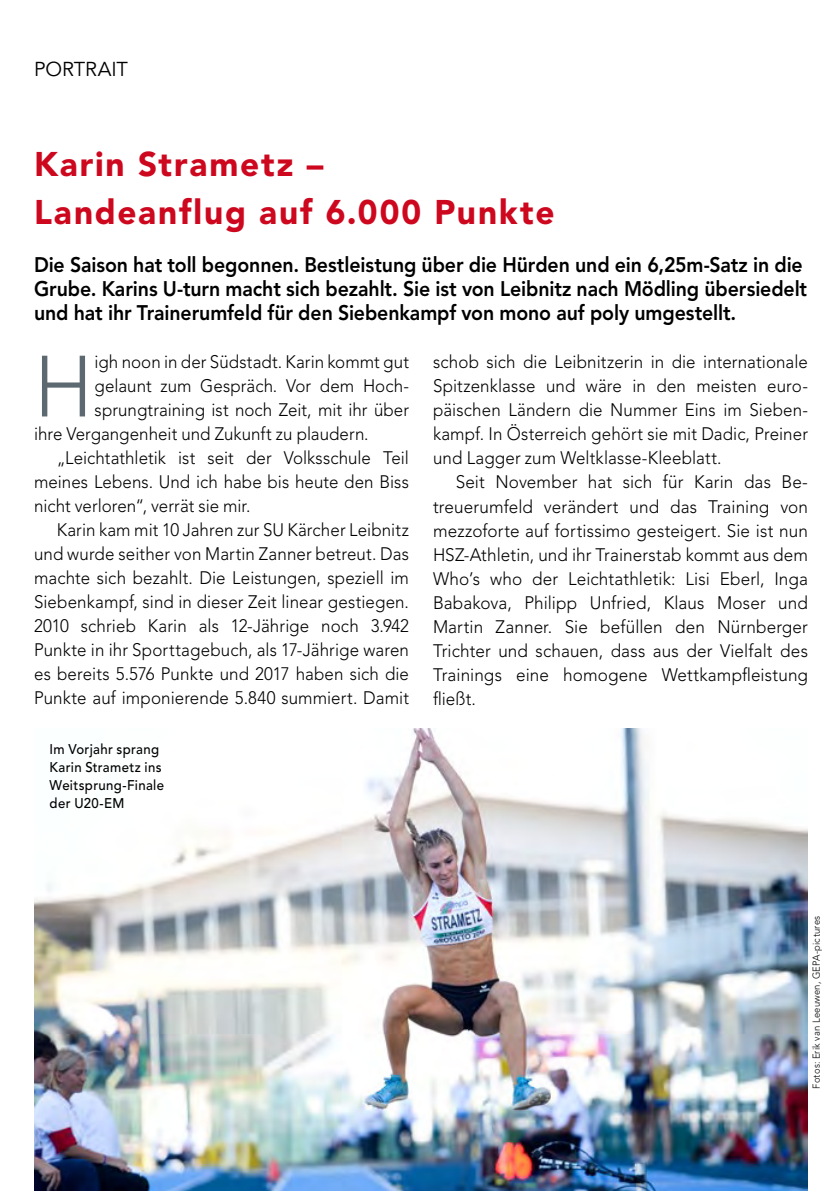
<style>
.page{position:relative;width:840px;height:1191px;background:#fff}
.page>*{position:absolute;margin:0;border:0;box-sizing:border-box;transform-origin:0 0}
.t1{font:300 85.8px "Avenir";color:#5d6970;scale:.95 1}
.t2{font:900 34px/48px "Avenir";letter-spacing:.06em;color:#cd071e}
.t3{font:800 21px/24px "Avenir";letter-spacing:-.005em;color:#000;scale:.93 1}
.t4{font:20px "Avenir";letter-spacing:-.005em;color:#000}
.t5{font:300 18px/24px "Avenir";letter-spacing:.005em;color:#000;text-align:justify;scale:.94 1}
.t6{font:300 18px/24px "Avenir";letter-spacing:.005em;color:#000;text-align:justify;scale:.95 1}
.t7{font:500 14px/18px "Avenir";letter-spacing:.025em;color:#000;scale:.94 1}
.t8{font:300 10px "Avenir";letter-spacing:.025em;color:#000;scale:.94 1}
</style>
<div class="page">
<img style="left:35px;top:728px;width:772px;height:463px">
<p class="t4" style="left:34px;top:57px;width:95px">PORTRAIT</p>
<h2 class="t2" style="left:34px;top:140px;width:522px">Karin Strametz –<br>Landeanflug auf 6.000 Punkte</h2>
<p class="t3" style="left:34px;top:253px;width:832px">Die Saison hat toll begonnen. Bestleistung über die Hürden und ein 6,25m-Satz in die<br>Grube. Karins U-turn macht sich bezahlt. Sie ist von Leibnitz nach Mödling übersiedelt und hat ihr Trainerumfeld für den Siebenkampf von mono auf poly umgestellt.</p>
<h1 class="t1" style="left:34px;top:336px;width:63px">H</h1>
<p class="t5" style="left:94px;top:350px;width:336px">igh noon in der Südstadt. Karin kommt gut</p>
<p class="t5" style="left:433px;top:350px;width:400px">schob sich die Leibnitzerin in die internationale Spitzenklasse und wäre in den meisten euro&shy;päischen Ländern die Nummer Eins im Sieben&shy;kampf. In Österreich gehört sie mit Dadic, Preiner und Lagger zum Weltklasse-Kleeblatt.</p>
<p class="t6" style="left:433px;top:470px;width:396px;text-indent:23px">Seit November hat sich für Karin das Be&shy;treuerumfeld verändert und das Training von mezzoforte auf fortissimo gesteigert. Sie ist nun HSZ-Athletin, und ihr Trainerstab kommt aus dem Who’s who der Leichtathletik: Lisi Eberl, Inga Babakova, Philipp Unfried, Klaus Moser und Martin Zanner. Sie befüllen den Nürnberger Trichter und schauen, dass aus der Vielfalt des Trainings eine homogene Wettkampfleistung fließt.</p>
<p class="t5" style="left:94px;top:374px;width:334px">gelaunt zum Gespräch. Vor dem Hoch-</p>
<p class="t5" style="left:94px;top:398px;width:336px">sprungtraining ist noch Zeit, mit ihr über</p>
<p class="t5" style="left:34px;top:422px;width:357px">ihre Vergangenheit und Zukunft zu plaudern.</p>
<p class="t5" style="left:57px;top:446px;width:376px">„Leichtathletik ist seit der Volksschule Teil</p>
<p class="t5" style="left:34px;top:470px;width:400px">meines Lebens. Und ich habe bis heute den Biss</p>
<p class="t5" style="left:34px;top:494px;width:231px">nicht verloren“, verrät sie mir.</p>
<p class="t5" style="left:57px;top:518px;width:376px">Karin kam mit 10 Jahren zur SU Kärcher Leibnitz</p>
<p class="t5" style="left:34px;top:542px;width:400px">und wurde seither von Martin Zanner betreut. Das</p>
<p class="t5" style="left:34px;top:566px;width:400px">machte sich bezahlt. Die Leistungen, speziell im</p>
<p class="t5" style="left:34px;top:590px;width:400px">Siebenkampf, sind in dieser Zeit linear gestiegen.</p>
<p class="t5" style="left:34px;top:614px;width:400px">2010 schrieb Karin als 12-Jährige noch 3.942</p>
<p class="t5" style="left:34px;top:638px;width:400px">Punkte in ihr Sporttagebuch, als 17-Jährige waren</p>
<p class="t5" style="left:34px;top:662px;width:400px">es bereits 5.576 Punkte und 2017 haben sich die</p>
<p class="t5" style="left:34px;top:686px;width:400px">Punkte auf imponierende 5.840 summiert. Damit</p>
<p class="t7" style="left:50px;top:740px;width:123px">Im Vorjahr sprang<br>Karin Strametz ins<br>Weitsprung-Finale der U20-EM</p>
<p class="t8" style="left:810px;top:1088px;width:186px;rotate:-90deg">Fotos: Erik van Leeuwen, GEPA-pictures</p>
</div>
